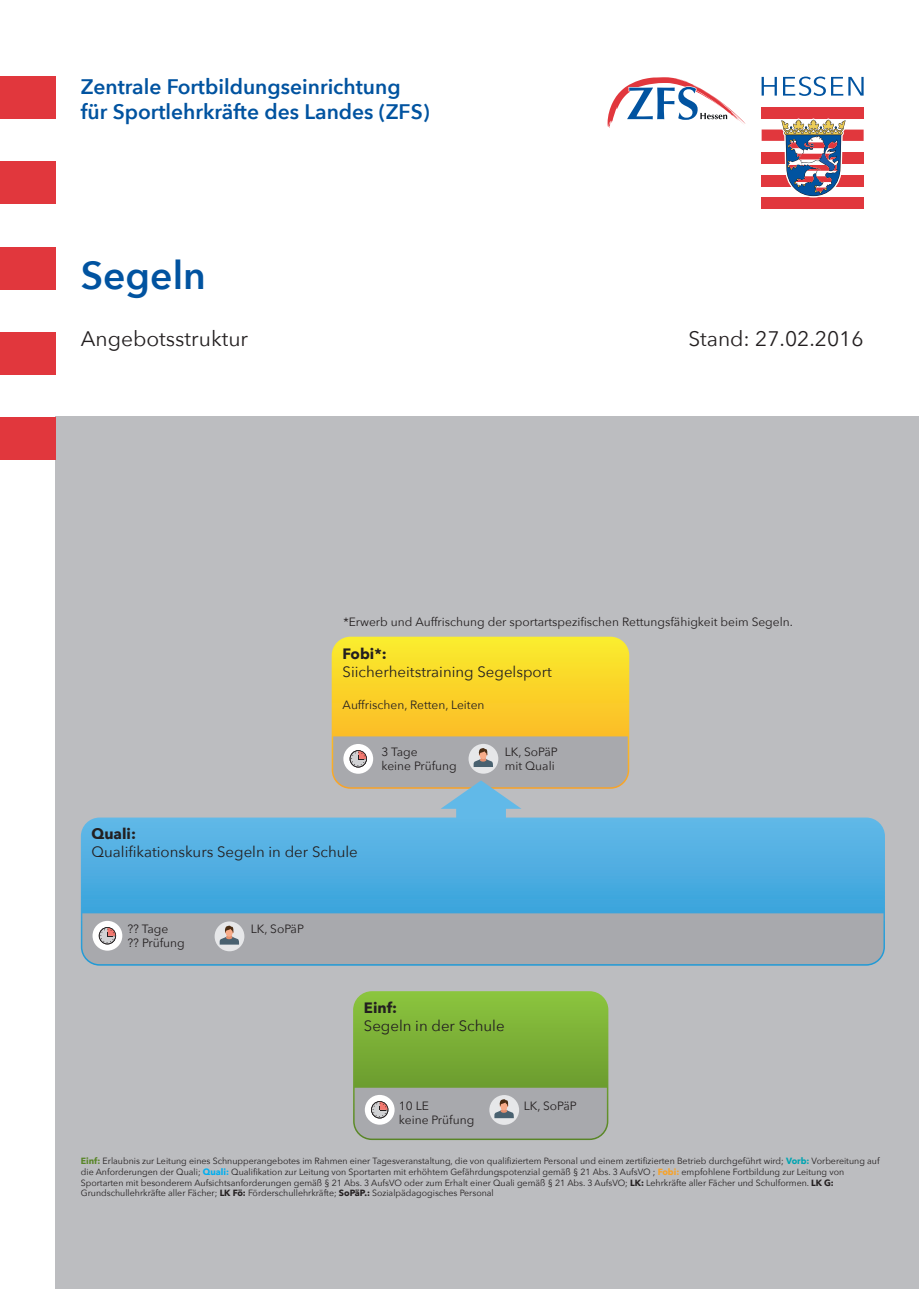
<style>
.page{position:relative;width:919px;height:1289px;background:#fff}
.page>*{position:absolute;margin:0;border:0;box-sizing:border-box;transform-origin:0 0}
.t1{font:600 39px "Avenir Next";color:#0153a0}
.t2{font:600 21px/25.2px "Avenir Next";color:#0153a0}
.t3{font:21px "Avenir Next";color:#231f20}
.t4{font:15px "Avenir Next";color:#231f20}
.t5{font:700 15px "Avenir Next";color:#231f20}
.t6{font:12px/14.4px "Avenir Next";color:#231f20}
.t7{font:9px/10.8px "Avenir Next";color:#231f20}
.s1{font-weight:700;color:#588527}
.s2{font-weight:700;color:#00a4b1}
.s3{font-weight:700;color:#00aeef}
.s4{font-weight:700;color:#f8a227}
.s5{font-weight:700}
</style>
<div class="page">
<div style="left:55px;top:417px;width:863px;height:871px;background:#bcbdc0"></div>
<div style="left:0;top:77px;width:55px;height:42px;background:#e1373d"></div>
<div style="left:0;top:162px;width:55px;height:42px;background:#e1373d"></div>
<div style="left:0;top:247px;width:55px;height:42px;background:#e1373d"></div>
<div style="left:0;top:332px;width:55px;height:42px;background:#e1373d"></div>
<div style="left:0;top:417px;width:55px;height:42px;background:#e1373d"></div>
<svg style="left:80px;top:817px;width:805px;height:149px"></svg>
<svg style="left:331px;top:636px;width:299px;height:182px"></svg>
<div style="left:82px;top:913px;width:802px;height:51px;background:#a8a9ad"></div>
<svg style="left:607px;top:77px;width:139px;height:51px"></svg>
<div style="left:761px;top:107px;width:102px;height:11px;background:#e1373d"></div>
<div style="left:761px;top:129px;width:102px;height:12px;background:#e1373d"></div>
<div style="left:761px;top:152px;width:102px;height:12px;background:#e1373d"></div>
<div style="left:761px;top:175px;width:102px;height:11px;background:#e1373d"></div>
<div style="left:761px;top:197px;width:102px;height:12px;background:#e1373d"></div>
<svg style="left:779px;top:118px;width:68px;height:79px"></svg>
<svg style="left:761px;top:77px;width:15px;height:19px"></svg>
<svg style="left:783px;top:77px;width:42px;height:19px"></svg>
<svg style="left:831px;top:77px;width:32px;height:19px"></svg>
<svg style="left:353px;top:991px;width:256px;height:149px"></svg>
<h2 class="t2" style="left:81px;top:73px;width:350px">Zentrale Fortbildungseinrichtung für Sportlehrkräfte des Landes (ZFS)</h2>
<h1 class="t1" style="left:81px;top:242px;width:126px">Segeln</h1>
<h2 class="t3" style="left:81px;top:321px;width:169px">Angebotsstruktur</h2>
<h2 class="t3" style="left:688px;top:321px;width:177px">Stand: 27.02.2016</h2>
<h3 class="t6" style="left:343px;top:614px;width:451px">*Erwerb und Auffrischung der sportartspezifischen Rettungsfähigkeit beim Segeln.</h3>
<h3 class="t5" style="left:342px;top:640px;width:46px">Fobi*:</h3>
<h3 class="t4" style="left:342px;top:658px;width:211px">Siicherheitstraining Segelsport</h3>
<h3 class="t6" style="left:342px;top:697px;width:143px">Auffrischen, Retten, Leiten</h3>
<h3 class="t5" style="left:92px;top:820px;width:46px">Quali:</h3>
<h3 class="t4" style="left:92px;top:838px;width:268px">Qualifikationskurs Segeln in der Schule</h3>
<h3 class="t6" style="left:381px;top:743px;width:77px">3 Tage<br>keine Prüfung</h3>
<h3 class="t6" style="left:504px;top:743px;width:55px">LK, SoPäP mit Quali</h3>
<h3 class="t6" style="left:127px;top:921px;width:59px">?? Tage<br>?? Prüfung</h3>
<h3 class="t6" style="left:251px;top:921px;width:55px">LK, SoPäP</h3>
<h3 class="t5" style="left:364px;top:995px;width:35px">Einf:</h3>
<h3 class="t4" style="left:364px;top:1013px;width:142px">Segeln in der Schule</h3>
<h3 class="t6" style="left:399px;top:1097px;width:77px">10 LE<br>keine Prüfung</h3>
<h3 class="t6" style="left:523px;top:1097px;width:55px">LK, SoPäP</h3>
<p class="t7" style="left:81px;top:1154px;width:800px"><span class="s1">Einf:</span> Erlaubnis zur Leitung eines Schnupperangebotes im Rahmen einer Tagesveranstaltung, die von qualifiziertem Personal und einem zertifizierten Betrieb durchgeführt wird; <span class="s2">Vorb:</span> Vorbereitung auf die Anforderungen der Quali; <span class="s3">Quali:</span> Qualifikation zur Leitung von Sportarten mit erhöhtem Gefährdungspotenzial gemäß § 21 Abs. 3 AufsVO ; <span class="s4">Fobi:</span> empfohlene Fortbildung zur Leitung von Sportarten mit besonderem Aufsichtsanforderungen gemäß § 21 Abs. 3 AufsVO oder zum Erhalt einer Quali gemäß § 21 Abs. 3 AufsVO; <span class="s5">LK:</span> Lehrkräfte aller Fächer und Schulformen. <span class="s5">LK G:<br></span>Grundschullehrkräfte aller Fächer; <span class="s5">LK Fö:</span> Förderschullehrkräfte; <span class="s5">SoPäP.:</span> Sozialpädagogisches Personal</p>
</div>
